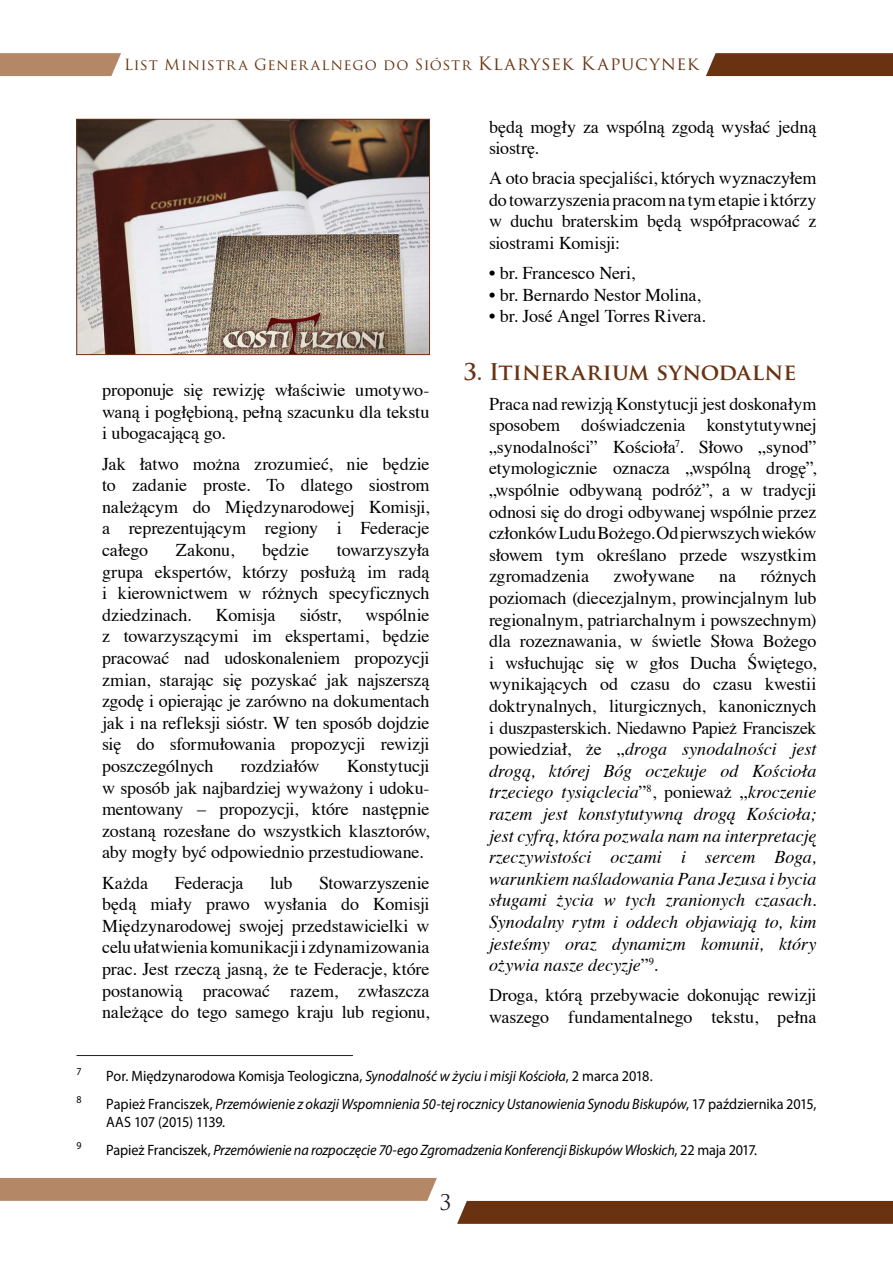
<style>
.page{position:relative;width:893px;height:1263px;background:#fff}
.page>*{position:absolute;margin:0;border:0;box-sizing:border-box;transform-origin:0 0}
.Razdel{font:700 22.5px "Trajan Pro";color:#693311}
.t1{font:21px "Trajan Pro";color:#231f20}
.tekst{font:18px/21.6px "Times";letter-spacing:-.01em;color:#000;text-align:justify}
.tekst-2{font:italic 18px/21.6px "Times";color:#000;text-align:justify}
.snoska{font:italic 15px/18px "Myriad Pro";letter-spacing:-.01em;color:#000;scale:.95 1}
.snoska-2{font:15px "Myriad Pro";color:#000;scale:.95 1}
.t2{font:15px "Trajan Pro";letter-spacing:.045em;color:#693311}
.snoska-3{font:10.5px "Myriad Pro";color:#000;scale:.95 1}
.s1{font-size:18px}
.s2{font-style:normal}
.s3{font-style:italic}
</style>
<div class="page">
<div style="left:0;top:1178px;width:437px;height:23px;background:#b48867"></div>
<div style="left:457px;top:1201px;width:436px;height:23px;background:#693311"></div>
<svg style="left:0;top:53px;width:121px;height:23px;background:#b78d6d"></svg>
<div style="left:706px;top:53px;width:187px;height:23px;background:#693311"></div>
<hr style="left:77px;top:1055px;width:276px;height:1px;background:#231f20">
<img style="left:78px;top:121px;width:350px;height:232px">
<div style="left:76px;top:119px;width:354px;height:236px;border:1px solid #693311"></div>
<p class="t2" style="left:124px;top:55px;width:576px">List Ministra Generalnego do Sióstr <span class="s1">Klarysek Kapucynek</span></p>
<p class="tekst" style="left:102px;top:378px;width:329px">proponuje się rewizję właściwie umotywo&shy;waną i pogłębioną, pełną szacunku dla tekstu i ubogacającą go.</p>
<p class="tekst" style="left:102px;top:451px;width:329px">Jak łatwo można zrozumieć, nie będzie to zadanie proste. To dlatego siostrom należącym do Międzynarodowej Komisji, a reprezentującym regiony i Federacje całego</p>
<p class="tekst" style="left:102px;top:537px;width:329px;text-indent:235px">towarzyszyła grupa ekspertów, którzy posłużą im radą i kierownictwem w różnych specyficznych dziedzinach.</p>
<p class="tekst" style="left:176px;top:537px;width:60px">Zakonu,</p>
<p class="tekst" style="left:262px;top:537px;width:48px">będzie</p>
<p class="tekst" style="left:102px;top:602px;width:329px;text-indent:264px">wspólnie z towarzyszącymi im ekspertami, będzie pracować nad udoskonaleniem propozycji zmian, starając się pozyskać jak najszerszą zgodę i opierając je zarówno na dokumentach jak i na refleksji sióstr. W ten sposób dojdzie się do sformułowania propozycji rewizji poszczególnych</p>
<p class="tekst" style="left:216px;top:602px;width:61px">Komisja</p>
<p class="tekst" style="left:300px;top:602px;width:43px">sióstr,</p>
<p class="tekst" style="left:241px;top:753px;width:80px">rozdziałów</p>
<p class="tekst" style="left:102px;top:753px;width:329px;text-indent:245px">Konstytucji w sposób jak najbardziej wyważony i udoku&shy;mentowany – propozycji, które następnie zostaną rozesłane do wszystkich klasztorów, aby mogły być odpowiednio przestudiowane.</p>
<p class="tekst" style="left:102px;top:870px;width:48px">Każda</p>
<p class="tekst" style="left:175px;top:870px;width:70px">Federacja</p>
<p class="tekst" style="left:270px;top:870px;width:24px">lub</p>
<p class="tekst" style="left:102px;top:870px;width:329px;text-indent:217px">Stowarzyszenie będą miały prawo wysłania do Komisji Międzynarodowej swojej przedstawicielki w celu ułatwienia komunikacji i zdynamizowania prac. Jest rzeczą jasną, że te Federacje, które postanowią pracować razem, zwłaszcza należące do tego samego kraju lub regionu,</p>
<p class="tekst" style="left:489px;top:114px;width:329px">będą mogły za wspólną zgodą wysłać jedną siostrę.</p>
<p class="tekst" style="left:489px;top:166px;width:329px">A oto bracia specjaliści, których wyznaczyłem do towarzyszenia pracom na tym etapie i którzy w duchu braterskim będą współpracować z siostrami Komisji:</p>
<p class="tekst" style="left:489px;top:261px;width:148px">• br. Francesco Neri,</p>
<p class="tekst" style="left:489px;top:282px;width:213px">• br. Bernardo Nestor Molina,</p>
<p class="tekst" style="left:489px;top:304px;width:218px">• br. José Angel Torres Rivera.</p>
<p class="Razdel" style="left:463px;top:357px;width:334px">3. Itinerarium synodalne</p>
<p class="tekst" style="left:489px;top:391px;width:329px">Praca nad rewizją Konstytucji jest doskonałym sposobem doświadczenia konstytutywnej „synodalności” Kościoła<sup>7</sup>. Słowo „synod” etymologicznie oznacza „wspólną drogę”, „wspólnie odbywaną podróż”, a w tradycji odnosi się do drogi odbywanej wspólnie przez członków Ludu Bożego. Od pierwszych wieków słowem tym określano przede wszystkim zgromadzenia</p>
<p class="tekst" style="left:613px;top:564px;width:83px">zwoływane</p>
<p class="tekst" style="left:719px;top:564px;width:18px">na</p>
<p class="tekst-2" style="left:489px;top:564px;width:329px;text-indent:271px"><span class="s2">różnych poziomach (diecezjalnym, prowincjalnym lub regionalnym, patriarchalnym i powszechnym) dla rozeznawania, w świetle Słowa Bożego i wsłuchując się w głos Ducha Świętego, wynikających od czasu do czasu kwestii doktrynalnych, liturgicznych, kanonicznych i duszpasterskich. Niedawno Papież Franciszek powiedział, że „</span>droga synodalności jest drogą, której Bóg oczekuje od Kościoła trzeciego tysiąclecia<span class="s2">”</span><sup>8</sup><span class="s2">, ponieważ „</span>kroczenie razem jest konstytutywną drogą Kościoła; jest cyfrą, która pozwala nam na interpretację rzeczywistości oczami i sercem Boga, warunkiem naśladowania Pana Jezusa i bycia sługami życia w tych zranionych czasach.<br>Synodalny rytm i oddech objawiają to, kim jesteśmy oraz dynamizm komunii, który ożywia nasze decyzje<span class="s2">”</span><sup>9</sup><span class="s2">.</span></p>
<p class="tekst" style="left:489px;top:983px;width:329px">Droga, którą przebywacie dokonując rewizji waszego fundamentalnego tekstu, pełna</p>
<p class="snoska-3" style="left:77px;top:1065px;width:7px">7</p>
<p class="snoska-2" style="left:106px;top:1067px;width:577px">Por. Międzynarodowa Komisja Teologiczna, <span class="s3">Synodalność w życiu i misji Kościoła</span>, 2 marca 2018.</p>
<p class="snoska-3" style="left:77px;top:1093px;width:7px">8</p>
<p class="snoska" style="left:106px;top:1095px;width:749px"><span class="s2">Papież Franciszek,</span> Przemówienie z okazji Wspomnienia 50-tej rocznicy Ustanowienia Synodu Biskupów<span class="s2">, 17 października 2015,<br>AAS 107 (2015) 1139.</span></p>
<p class="snoska-3" style="left:77px;top:1139px;width:7px">9</p>
<p class="snoska" style="left:106px;top:1141px;width:686px"><span class="s2">Papież Franciszek,</span> Przemówienie na rozpoczęcie 70-ego Zgromadzenia Konferencji Biskupów Włoskich<span class="s2">, 22 maja 2017.</span></p>
<p class="t1" style="left:439px;top:1189px;width:13px">3</p>
</div>
